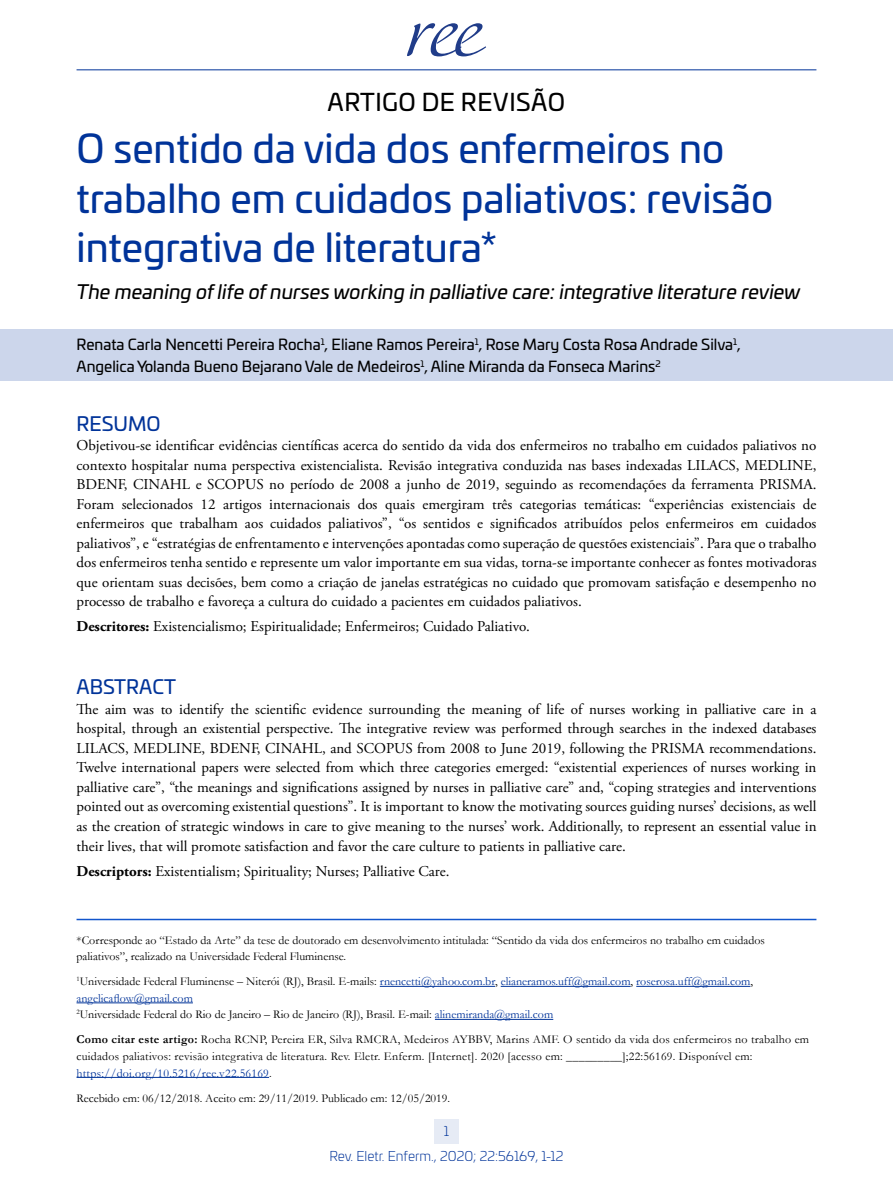
<style>
.page{position:relative;width:893px;height:1191px;background:#fff}
.page>*{position:absolute;margin:0;border:0;box-sizing:border-box;transform-origin:0 0}
.t1{font:39px/49.5px "Univia Pro";color:#039}
.t2{font:24px "Univia Pro";letter-spacing:.02em;color:#000}
.t3{font:italic 19.5px "Univia Pro";color:#000}
.t4{font:19.5px "Univia Pro";color:#039}
.t5{font:15px/19.5px "Adobe Garamond Pro";color:#000;text-align:justify}
.t6{font:15px/22.5px "Univia Pro";color:#000}
.t7{font:300 13.5px "Univia Pro";color:#039}
.t8{font:12px/16.5px "Garamond";color:#000}
.t9{font:12px/16.5px "Garamond";letter-spacing:.02em;color:#000}
.s1{font-weight:700}
.s2{color:#039}
</style>
<div class="page">
<div style="left:434px;top:1118px;width:25px;height:25px;background:#e6ebf5"></div>
<div style="left:0;top:329px;width:893px;height:51px;background:#ccd6eb"></div>
<hr style="left:77px;top:69px;width:739px;height:1px;background:#039">
<hr style="left:380px;top:986px;width:115px;height:1px;background:#039">
<hr style="left:501px;top:986px;width:130px;height:1px;background:#039">
<hr style="left:636px;top:986px;width:114px;height:1px;background:#039">
<hr style="left:77px;top:1002px;width:116px;height:1px;background:#039">
<hr style="left:435px;top:1019px;width:118px;height:1px;background:#039">
<hr style="left:77px;top:1077px;width:192px;height:1px;background:#039">
<hr style="left:77px;top:918px;width:739px;height:2px;background:#15c">
<svg style="left:407px;top:23px;width:79px;height:33px"></svg>
<h2 class="t2" style="left:328px;top:84px;width:239px">ARTIGO DE REVISÃO</h2>
<h1 class="t1" style="left:77px;top:122px;width:698px">O sentido da vida dos enfermeiros no trabalho em cuidados paliativos: revisão integrativa de literatura*</h1>
<h3 class="t3" style="left:77px;top:277px;width:725px">The meaning of life of nurses working in palliative care: integrative literature review</h3>
<p class="t6" style="left:77px;top:332px;width:666px">Renata Carla Nencetti Pereira Rocha<sup>1</sup>, Eliane Ramos Pereira<sup>1</sup>, Rose Mary Costa Rosa Andrade Silva<sup>1</sup>,<br>Angelica Yolanda Bueno Bejarano Vale de Medeiros<sup>1</sup>, Aline Miranda da Fonseca Marins<sup>2</sup></p>
<h3 class="t4" style="left:77px;top:409px;width:86px">RESUMO</h3>
<p class="t5" style="left:77px;top:436px;width:741px">Objetivou-se identificar evidências científicas acerca do sentido da vida dos enfermeiros no trabalho em cuidados paliativos no contexto hospitalar numa perspectiva existencialista. Revisão integrativa conduzida nas bases indexadas LILACS, MEDLINE, BDENF, CINAHL e SCOPUS no período de 2008 a junho de 2019, seguindo as recomendações da ferramenta PRISMA.<br>Foram selecionados 12 artigos internacionais dos quais emergiram três categorias temáticas: “experiências existenciais de enfermeiros que trabalham aos cuidados paliativos”, “os sentidos e significados atribuídos pelos enfermeiros em cuidados paliativos”, e “estratégias de enfrentamento e intervenções apontadas como superação de questões existenciais”. Para que o trabalho dos enfermeiros tenha sentido e represente um valor importante em sua vidas, torna-se importante conhecer as fontes motivadoras que orientam suas decisões, bem como a criação de janelas estratégicas no cuidado que promovam satisfação e desempenho no processo de trabalho e favoreça a cultura do cuidado a pacientes em cuidados paliativos.</p>
<p class="t5" style="left:77px;top:617px;width:455px"><span class="s1">Descritores:</span> Existencialismo; Espiritualidade; Enfermeiros; Cuidado Paliativo.</p>
<h3 class="t4" style="left:77px;top:672px;width:101px">ABSTRACT</h3>
<p class="t5" style="left:77px;top:700px;width:741px">The aim was to identify the scientific evidence surrounding the meaning of life of nurses working in palliative care in a hospital, through an existential perspective. The integrative review was performed through searches in the indexed databases LILACS, MEDLINE, BDENF, CINAHL, and SCOPUS from 2008 to June 2019, following the PRISMA recommendations.<br>Twelve international papers were selected from which three categories emerged: “existential experiences of nurses working in palliative care”, “the meanings and significations assigned by nurses in palliative care” and, “coping strategies and interventions pointed out as overcoming existential questions”. It is important to know the motivating sources guiding nurses’ decisions, as well as the creation of strategic windows in care to give meaning to the nurses’ work. Additionally, to represent an essential value in their lives, that will promote satisfaction and favor the care culture to patients in palliative care.</p>
<p class="t5" style="left:77px;top:861px;width:374px"><span class="s1">Descriptors:</span> Existentialism; Spirituality; Nurses; Palliative Care.</p>
<p class="t8" style="left:77px;top:931px;width:690px">*Corresponde ao “Estado da Arte” da tese de doutorado em desenvolvimento intitulada: “Sentido da vida dos enfermeiros no trabalho em cuidados paliativos”, realizado na Universidade Federal Fluminense.</p>
<p class="t8" style="left:77px;top:973px;width:678px"><sup>1</sup>Universidade Federal Fluminense – Niterói (RJ), Brasil. E-mails: <span class="s2">rnencetti@yahoo.com.br</span>, <span class="s2">elianeramos.uff@gmail.com</span>, <span class="s2">roserosa.uff@gmail.com</span>, <span class="s2">angelicaflow@gmail.com<br></span><sup>2</sup>Universidade Federal do Rio de Janeiro – Rio de Janeiro (RJ), Brasil. E-mail: <span class="s2">alinemiranda@gmail.com</span></p>
<p class="t9" style="left:77px;top:1031px;width:734px"><span class="s1">Como citar este artigo:</span> Rocha RCNP, Pereira ER, Silva RMCRA, Medeiros AYBBV, Marins AMF. O sentido da vida dos enfermeiros no trabalho em cuidados paliativos: revisão integrativa de literatura. Rev. Eletr. Enferm. [Internet]. 2020 [acesso em: _________];22:56169. Disponível em: <span class="s2">https://doi.org/10.5216/ree.v22.56169</span>.</p>
<p class="t8" style="left:77px;top:1089px;width:375px">Recebido em: 06/12/2018. Aceito em: 29/11/2019. Publicado em: 12/05/2019.</p>
<p class="t7" style="left:444px;top:1122px;width:7px">1</p>
<p class="t7" style="left:329px;top:1146px;width:236px">Rev. Eletr. Enferm., 2020; 22:56169, 1-12</p>
</div>
